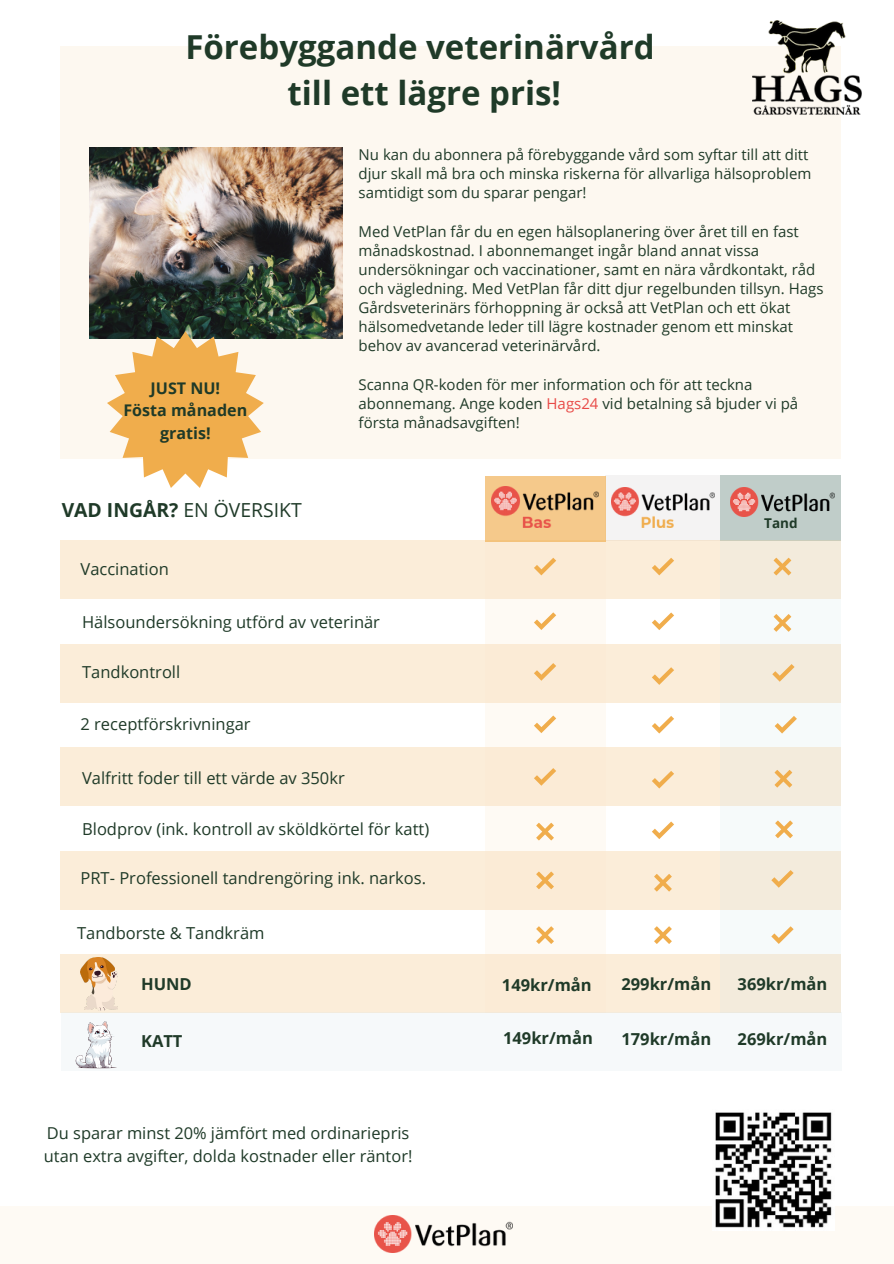
<style>
.page{position:relative;width:894px;height:1264px;background:#fff}
.page>*{position:absolute;margin:0;border:0;box-sizing:border-box;transform-origin:0 0}
.t1{font:700 33px/46.2px "Open Sans";color:#1f3a28;text-align:center}
.t2{font:19.35px "Open Sans";color:#1f3a28}
.t3{font:16.5px "Open Sans";color:#1f3a28}
.t4{font:700 16.5px "Open Sans";color:#1f3a28}
.t5{font:16.35px/22.5px "Open Sans";color:#1f3a28}
.t6{font:700 16.05px/22.5px "Open Sans";color:#1f3a28;text-align:center}
.t7{font:15px/19.2px "Open Sans";color:#1f3a28}
.t8{font:700 13.5px "Open Sans";color:#1f3a28}
.s1{font-weight:700}
.s2{color:#e84a47}
</style>
<div class="page">
<div style="left:61px;top:46px;width:779px;height:413px;background:#fdf8f0"></div>
<div style="left:720px;top:476px;width:121px;height:65px;background:#c0cdc9"></div>
<div style="left:605px;top:476px;width:115px;height:65px;background:#f0efef"></div>
<div style="left:61px;top:541px;width:779px;height:58px;background:#fbedd9"></div>
<div style="left:61px;top:644px;width:779px;height:58px;background:#fbedd9"></div>
<div style="left:61px;top:748px;width:779px;height:57px;background:#fbedd9"></div>
<div style="left:61px;top:851px;width:779px;height:58px;background:#fbedd9"></div>
<div style="left:61px;top:954px;width:779px;height:58px;background:#fbedd9"></div>
<svg style="left:720px;top:560px;width:120px;height:384px"></svg>
<svg style="left:484px;top:541px;width:121px;height:413px"></svg>
<svg style="left:533px;top:557px;width:23px;height:18px"></svg>
<svg style="left:533px;top:612px;width:23px;height:18px"></svg>
<svg style="left:533px;top:663px;width:23px;height:17px"></svg>
<svg style="left:533px;top:715px;width:23px;height:18px"></svg>
<svg style="left:773px;top:614px;width:18px;height:17px"></svg>
<svg style="left:773px;top:557px;width:18px;height:18px"></svg>
<svg style="left:536px;top:822px;width:17px;height:18px"></svg>
<svg style="left:536px;top:871px;width:17px;height:18px"></svg>
<div style="left:0;top:1205px;width:893px;height:58px;background:#fefaf4"></div>
<svg style="left:654px;top:926px;width:17px;height:17px"></svg>
<img style="left:89px;top:148px;width:253px;height:190px">
<div style="left:484px;top:476px;width:121px;height:65px;background:#f5c98b"></div>
<img style="left:611px;top:488px;width:103px;height:39px">
<img style="left:491px;top:486px;width:107px;height:41px">
<img style="left:730px;top:488px;width:103px;height:28px">
<svg style="left:533px;top:768px;width:23px;height:17px"></svg>
<svg style="left:652px;top:558px;width:22px;height:17px"></svg>
<svg style="left:652px;top:612px;width:22px;height:18px"></svg>
<svg style="left:652px;top:667px;width:22px;height:18px"></svg>
<svg style="left:652px;top:716px;width:22px;height:17px"></svg>
<svg style="left:652px;top:771px;width:22px;height:17px"></svg>
<svg style="left:652px;top:821px;width:22px;height:18px"></svg>
<svg style="left:772px;top:664px;width:22px;height:17px"></svg>
<svg style="left:774px;top:716px;width:22px;height:17px"></svg>
<svg style="left:774px;top:770px;width:18px;height:17px"></svg>
<svg style="left:654px;top:874px;width:17px;height:17px"></svg>
<svg style="left:771px;top:870px;width:22px;height:17px"></svg>
<svg style="left:771px;top:926px;width:22px;height:17px"></svg>
<svg style="left:536px;top:926px;width:17px;height:17px"></svg>
<div style="left:61px;top:1012px;width:780px;height:58px;background:#f6f9fa"></div>
<img style="left:80px;top:957px;width:38px;height:53px">
<svg style="left:75px;top:1021px;width:42px;height:47px"></svg>
<img style="left:374px;top:1215px;width:138px;height:37px">
<img style="left:752px;top:20px;width:109px;height:95px">
<img style="left:712px;top:1112px;width:122px;height:118px">
<svg style="left:107px;top:331px;width:157px;height:157px"></svg>
<svg style="left:775px;top:820px;width:17px;height:18px"></svg>
<p class="t1" style="left:185px;top:23px;width:470px">Förebyggande veterinärvård till ett lägre pris!</p>
<p class="t6" style="left:123px;top:376px;width:125px">JUST NU!<br>Fösta månaden gratis!</p>
<h2 class="t2" style="left:62px;top:496px;width:241px"><span class="s1">VAD INGÅR?</span> EN ÖVERSIKT</h2>
<h5 class="t3" style="left:80px;top:557px;width:90px">Vaccination</h5>
<p class="t7" style="left:358px;top:145px;width:454px">Nu kan du abonnera på förebyggande vård som syftar till att ditt djur skall må bra och minska riskerna för allvarliga hälsoproblem samtidigt som du sparar pengar!</p>
<p class="t7" style="left:358px;top:221px;width:466px">Med VetPlan får du en egen hälsoplanering över året till en fast månadskostnad. I abonnemanget ingår bland annat vissa undersökningar och vaccinationer, samt en nära vårdkontakt, råd och vägledning. Med VetPlan får ditt djur regelbunden tillsyn. Hags Gårdsveterinärs förhoppning är också att VetPlan och ett ökat hälsomedvetande leder till lägre kostnader genom ett minskat behov av avancerad veterinärvård.</p>
<p class="t7" style="left:358px;top:374px;width:441px">Scanna QR-koden för mer information och för att teckna abonnemang. Ange koden <span class="s2">Hags24</span> vid betalning så bjuder vi på första månadsavgiften!</p>
<p class="t8" style="left:764px;top:513px;width:35px">Tand</p>
<p class="t3" style="left:82px;top:610px;width:299px">Hälsoundersökning utförd av veterinär</p>
<p class="t3" style="left:82px;top:660px;width:100px">Tandkontroll</p>
<p class="t3" style="left:80px;top:712px;width:172px">2 receptförskrivningar</p>
<p class="t3" style="left:82px;top:766px;width:264px">Valfritt foder till ett värde av 350kr</p>
<p class="t3" style="left:82px;top:817px;width:348px">Blodprov (ink. kontroll av sköldkörtel för katt)</p>
<p class="t3" style="left:80px;top:866px;width:347px">PRT- Professionell tandrengöring ink. narkos.</p>
<p class="t3" style="left:77px;top:921px;width:189px">Tandborste &amp; Tandkräm</p>
<p class="t4" style="left:141px;top:972px;width:52px">HUND</p>
<p class="t4" style="left:141px;top:1029px;width:43px">KATT</p>
<h5 class="t5" style="left:44px;top:1121px;width:370px">Du sparar minst 20% jämfört med ordinariepris utan extra avgifter, dolda kostnader eller räntor!</h5>
<p class="t4" style="left:502px;top:973px;width:91px">149kr/mån</p>
<p class="t4" style="left:503px;top:1025px;width:91px">149kr/mån</p>
<p class="t4" style="left:621px;top:972px;width:91px">299kr/mån</p>
<p class="t4" style="left:621px;top:1027px;width:91px">179kr/mån</p>
<p class="t4" style="left:737px;top:972px;width:91px">369kr/mån</p>
<p class="t4" style="left:737px;top:1027px;width:91px">269kr/mån</p>
</div>
